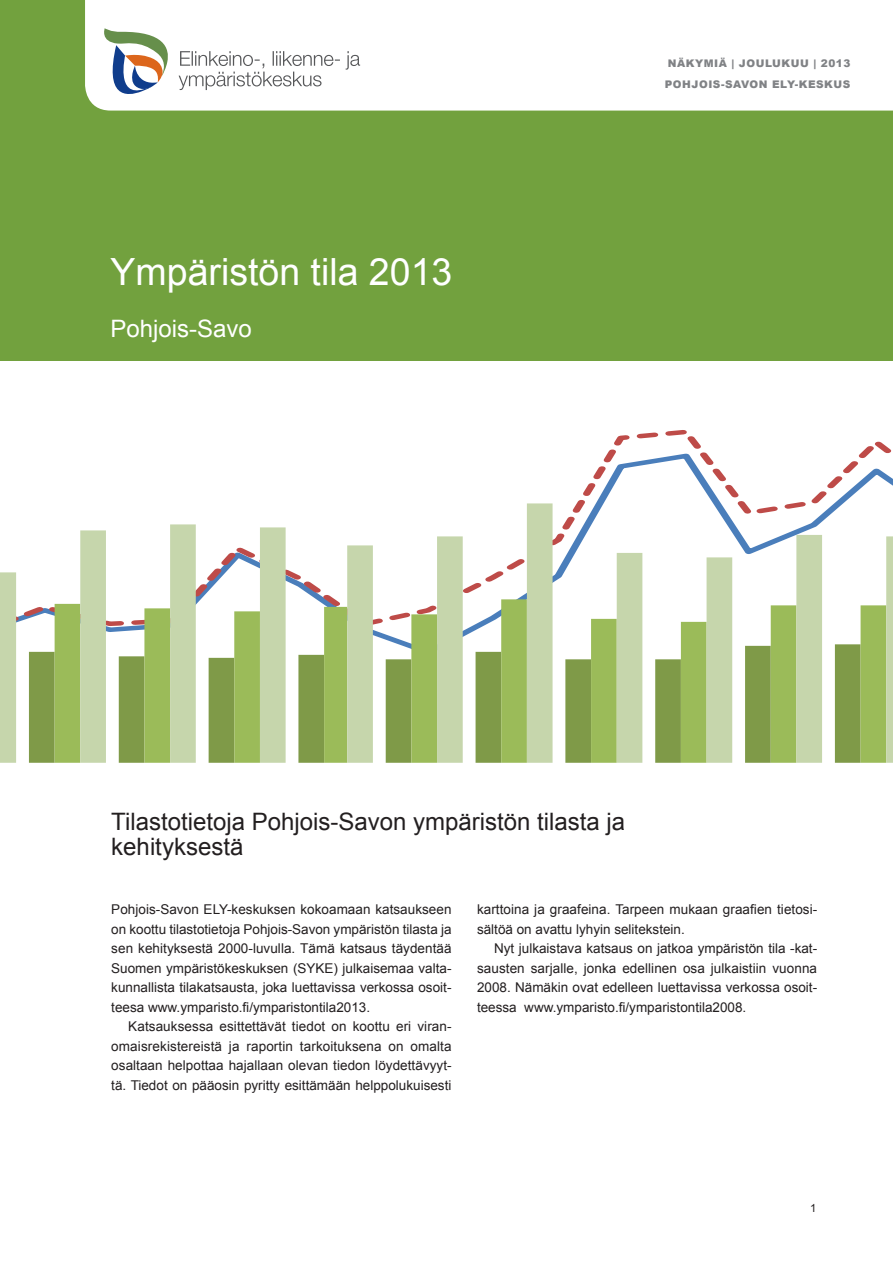
<style>
.page{position:relative;width:893px;height:1263px;background:#fff}
.page>*{position:absolute;margin:0;border:0;box-sizing:border-box;transform-origin:0 0}
.OTS_1_Kannet{font:37.5px "Arial";color:#fff}
.OTS_2{font:24px/25.5px "Arial";color:#231f20}
.OTS_1_Kannet_alaotsi{font:24px "Arial";color:#fff}
.Leipis{font:13.5px/19.5px "Arial";color:#231f20;text-align:justify}
.Leipis_eka_kpl{font:13.5px/19.5px "Arial";color:#231f20;text-align:justify}
.t1{font:11.25px "Arial";color:#231f20}
.sarjatunnus{font:900 10.5px/20.2px "Arial";letter-spacing:.05em;color:#808285}
</style>
<div class="page">
<div style="left:1px;top:0;width:892px;height:360px;background:#72a13e"></div>
<div style="left:85px;top:0;width:808px;height:111px;background:#fff"></div>
<svg style="left:346px;top:51px;width:14px;height:19px"></svg>
<svg style="left:179px;top:51px;width:161px;height:39px;background:#e2e2e2"></svg>
<svg style="left:100px;top:28px;width:70px;height:70px;background:#bfc4bf"></svg>
<svg style="left:577px;top:430px;width:316px;height:73px"></svg>
<svg style="left:0;top:503px;width:893px;height:260px"></svg>
<p class="OTS_1_Kannet" style="left:111px;top:247px;width:343px">Ympäristön tila 2013</p>
<p class="OTS_1_Kannet_alaotsi" style="left:111px;top:313px;width:143px">Pohjois-Savo</p>
<p class="sarjatunnus" style="left:665px;top:53px;width:187px">NÄKYMIÄ | JOULUKUU | 2013<br>POHJOIS-SAVON ELY-KESKUS</p>
<p class="OTS_2" style="left:111px;top:809px;width:515px">Tilastotietoja Pohjois-Savon ympäristön tilasta ja kehityksestä</p>
<p class="Leipis_eka_kpl" style="left:111px;top:900px;width:342px">Pohjois-Savon ELY-keskuksen kokoamaan katsaukseen on koottu tilastotietoja Pohjois-Savon ympäristön tilasta ja sen kehityksestä 2000-luvulla. Tämä katsaus täydentää Suomen ympäristökeskuksen (SYKE) julkaisemaa valta&shy;kunnallista tilakatsausta, joka luettavissa verkossa osoit&shy;teesa www.ymparisto.fi/ymparistontila2013.</p>
<p class="Leipis" style="left:111px;top:1017px;width:342px;text-indent:17px">Katsauksessa esittettävät tiedot on koottu eri viran&shy;omaisrekistereistä ja raportin tarkoituksena on omalta osaltaan helpottaa hajallaan olevan tiedon löydettävyyt&shy;tä. Tiedot on pääosin pyritty esittämään helppolukuisesti</p>
<p class="Leipis" style="left:477px;top:900px;width:342px">karttoina ja graafeina. Tarpeen mukaan graafien tietosi&shy;sältöä on avattu lyhyin selitekstein.</p>
<p class="Leipis" style="left:477px;top:939px;width:342px;text-indent:17px">Nyt julkaistava katsaus on jatkoa ympäristön tila -kat&shy;sausten sarjalle, jonka edellinen osa julkaistiin vuonna 2008. Nämäkin ovat edelleen luettavissa verkossa osoit&shy;teessa www.ymparisto.fi/ymparistontila2008.</p>
<p class="t1" style="left:810px;top:1201px;width:8px">1</p>
</div>
